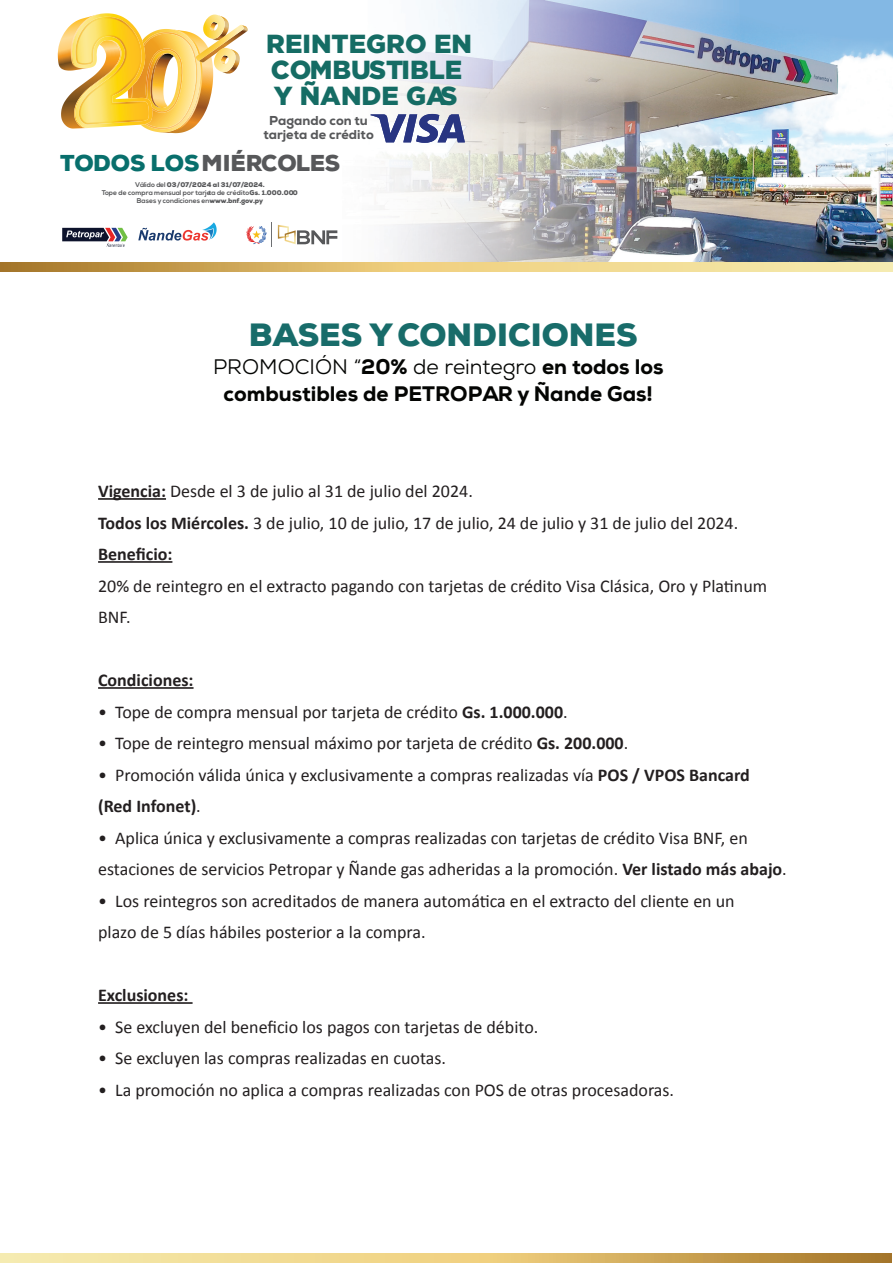
<style>
.page{position:relative;width:893px;height:1263px;background:#fff}
.page>*{position:absolute;margin:0;border:0;box-sizing:border-box;transform-origin:0 0}
.t1{font:900 32.1px "Nexa";color:#186c6a}
.t2{font:900 26.1px/26.1px "Gotham";color:#156c64}
.t3{font:900 22.95px "Nexa";color:#57585a}
.t4{font:800 21px/27px "Nexa";color:#040503;text-align:center}
.t5{font:18px/31.5px "Calibri";color:#231f20}
.t6{font:700 18px "Calibri";color:#231f20}
.t7{font:800 12.9px/14.1px "Nexa";color:#57585a;text-align:center}
.t8{font:700 6.9px/8.2px "Nexa";color:#57585a;text-align:center}
.s1{color:#086f6c}
.s2{font-weight:900}
.s3{font-weight:400}
.s4{font-weight:700}
</style>
<div class="page">
<svg style="left:0;top:1254px;width:892px;height:9px"></svg>
<img style="left:740px;top:0;width:153px;height:262px">
<img style="left:337px;top:0;width:403px;height:262px">
<svg style="left:58px;top:13px;width:190px;height:120px"></svg>
<svg style="left:370px;top:114px;width:95px;height:29px"></svg>
<svg style="left:246px;top:223px;width:91px;height:24px"></svg>
<svg style="left:62px;top:228px;width:66px;height:19px"></svg>
<svg style="left:138px;top:222px;width:79px;height:19px"></svg>
<svg style="left:0;top:262px;width:893px;height:10px"></svg>
<hr style="left:98px;top:498px;width:68px;height:2px;background:#231f20">
<hr style="left:98px;top:561px;width:74px;height:2px;background:#231f20">
<hr style="left:98px;top:687px;width:96px;height:2px;background:#231f20">
<hr style="left:98px;top:1002px;width:95px;height:2px;background:#231f20">
<h2 class="t2" style="left:266px;top:30px;width:207px">REINTEGRO EN<br>COMBUSTIBLE<br>Y ÑANDE GAS</h2>
<p class="t7" style="left:263px;top:113px;width:112px">Pagando con tu tarjeta de crédito</p>
<p class="t3" style="left:60px;top:149px;width:281px"><span class="s1">TODOS LOS</span> MIÉRCOLES</p>
<p class="t8" style="left:102px;top:181px;width:198px">Válido del <span class="s2">03/07/2024 al 31/07/2024.<br></span>Tope de compra mensual por tarjeta de crédito<span class="s2">Gs. 1.000.000<br></span>Bases y condiciones en <span class="s2">www.bnf.gov.py</span></p>
<h1 class="t1" style="left:249px;top:314px;width:390px">BASES Y CONDICIONES</h1>
<p class="t4" style="left:213px;top:353px;width:452px"><span class="s3">PROMOCIÓN “</span>20% <span class="s3">de reintegro</span> en todos los combustibles de PETROPAR y Ñande Gas!</p>
<p class="t5" style="left:98px;top:476px;width:642px"><span class="s4">Vigencia:</span> Desde el 3 de julio al 31 de julio del 2024.<br><span class="s4">Todos los Miércoles.</span> 3 de julio, 10 de julio, 17 de julio, 24 de julio y 31 de julio del 2024.<br><span class="s4">Beneficio:</span></p>
<p class="t5" style="left:98px;top:570px;width:671px">20% de reintegro en el extracto pagando con tarjetas de crédito Visa Clásica, Oro y Platinum<br>BNF.</p>
<p class="t6" style="left:98px;top:669px;width:97px">Condiciones:</p>
<p class="t5" style="left:98px;top:696px;width:471px">• Tope de compra mensual por tarjeta de crédito <span class="s4">Gs. 1.000.000</span>.</p>
<p class="t5" style="left:98px;top:728px;width:532px">• Tope de reintegro mensual máximo por tarjeta de crédito <span class="s4">Gs. 200.000</span>.</p>
<p class="t5" style="left:98px;top:759px;width:653px">• Promoción válida única y exclusivamente a compras realizadas vía <span class="s4">POS / VPOS Bancard (Red Infonet)</span>.</p>
<p class="t5" style="left:98px;top:822px;width:690px">• Aplica única y exclusivamente a compras realizadas con tarjetas de crédito Visa BNF, en estaciones de servicios Petropar y Ñande gas adheridas a la promoción. <span class="s4">Ver listado más abajo</span>.</p>
<p class="t5" style="left:98px;top:885px;width:638px">• Los reintegros son acreditados de manera automática en el extracto del cliente en un plazo de 5 días hábiles posterior a la compra.</p>
<p class="t6" style="left:98px;top:984px;width:92px">Exclusiones:</p>
<p class="t5" style="left:98px;top:1011px;width:442px">• Se excluyen del beneficio los pagos con tarjetas de débito.</p>
<p class="t5" style="left:98px;top:1043px;width:349px">• Se excluyen las compras realizadas en cuotas.</p>
<p class="t5" style="left:98px;top:1074px;width:577px">• La promoción no aplica a compras realizadas con POS de otras procesadoras.</p>
</div>
